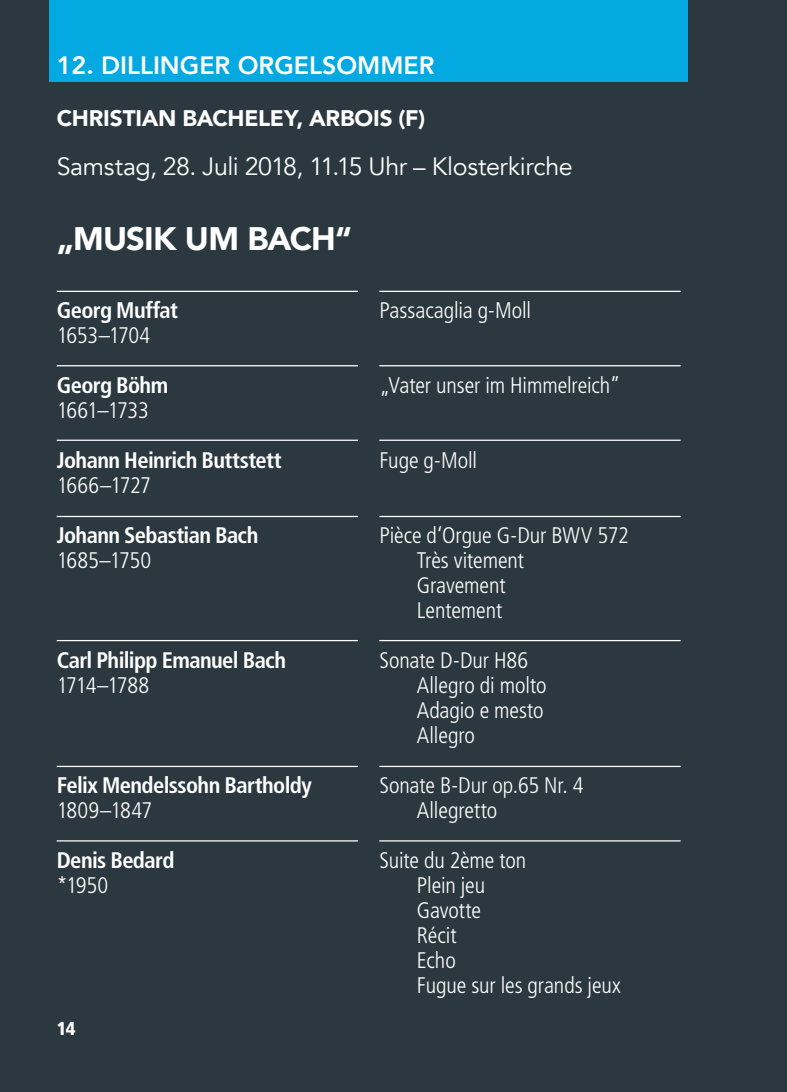
<style>
.page{position:relative;width:787px;height:1092px;background:#fff}
.page>*{position:absolute;margin:0;border:0;box-sizing:border-box;transform-origin:0 0}
.t1{font:900 32.5px "Avenir";letter-spacing:-.025em;color:#fff}
.t2{font:25px "Avenir";letter-spacing:-.015em;color:#fff}
.t3{font:800 25px "Avenir";color:#fff}
.t4{font:300 condensed 22.5px/25px "Frutiger LT Std";letter-spacing:-.005em;color:#fff}
.t5{font:700 condensed 22.5px "Frutiger LT Std";letter-spacing:-.025em;color:#fff}
.t6{font:900 22.5px "Avenir";letter-spacing:-.01em;color:#fff}
.t7{font:300 condensed 22.5px "Frutiger LT Std";letter-spacing:-.025em;color:#fff}
.t8{font:300 condensed 22.5px "Frutiger LT Std";letter-spacing:-.03em;color:#fff}
.t9{font:300 condensed 22.5px "Frutiger LT Std";letter-spacing:-.045em;color:#fff}
.t10{font:900 condensed 18.75px "Frutiger LT Std";color:#fff}
</style>
<div class="page">
<div style="left:0;top:0;width:787px;height:1091px;background:#2c3840"></div>
<div style="left:50px;top:0;width:637px;height:81px;background:#04a9e2"></div>
<hr style="left:57px;top:291px;width:301px;height:1px;background:#fff">
<hr style="left:57px;top:365px;width:301px;height:1px;background:#fff">
<hr style="left:57px;top:439px;width:301px;height:2px;background:#fff">
<hr style="left:379px;top:291px;width:301px;height:1px;background:#fff">
<hr style="left:379px;top:365px;width:301px;height:1px;background:#fff">
<hr style="left:379px;top:439px;width:301px;height:2px;background:#fff">
<hr style="left:57px;top:765px;width:301px;height:2px;background:#fff">
<hr style="left:379px;top:765px;width:301px;height:2px;background:#fff">
<hr style="left:57px;top:640px;width:301px;height:1px;background:#fff">
<hr style="left:379px;top:640px;width:301px;height:1px;background:#fff">
<hr style="left:57px;top:516px;width:301px;height:1px;background:#fff">
<hr style="left:379px;top:516px;width:301px;height:1px;background:#fff">
<hr style="left:57px;top:840px;width:301px;height:1px;background:#fff">
<hr style="left:379px;top:840px;width:301px;height:1px;background:#fff">
<p class="t3" style="left:57px;top:46px;width:379px">12. DILLINGER ORGELSOMMER</p>
<p class="t6" style="left:57px;top:99px;width:370px">CHRISTIAN BACHELEY, ARBOIS (F)</p>
<p class="t2" style="left:57px;top:151px;width:517px">Samstag, 28. Juli 2018, 11.15 Uhr – Klosterkirche</p>
<h1 class="t1" style="left:57px;top:211px;width:297px">„MUSIK UM BACH“</h1>
<p class="t5" style="left:57px;top:296px;width:123px">Georg Muffat</p>
<p class="t4" style="left:379px;top:298px;width:153px">Passacaglia g-Moll</p>
<p class="t7" style="left:57px;top:322px;width:95px">1653–1704</p>
<p class="t5" style="left:57px;top:371px;width:113px">Georg Böhm</p>
<p class="t4" style="left:379px;top:373px;width:243px">„Vater unser im Himmelreich”</p>
<p class="t8" style="left:57px;top:397px;width:94px">1661–1733</p>
<p class="t5" style="left:57px;top:446px;width:226px">Johann Heinrich Buttstett</p>
<p class="t4" style="left:379px;top:448px;width:99px">Fuge g-Moll</p>
<p class="t7" style="left:57px;top:472px;width:96px">1666–1727</p>
<p class="t5" style="left:57px;top:521px;width:203px">Johann Sebastian Bach</p>
<p class="t4" style="left:379px;top:523px;width:251px">Pièce d‘Orgue G-Dur BWV 572</p>
<p class="t4" style="left:57px;top:548px;width:96px">1685–1750</p>
<p class="t4" style="left:417px;top:548px;width:109px">Très vitement<br>Gravement<br>Lentement</p>
<p class="t5" style="left:57px;top:646px;width:231px">Carl Philipp Emanuel Bach</p>
<p class="t4" style="left:379px;top:648px;width:150px">Sonate D-Dur H86</p>
<p class="t9" style="left:57px;top:672px;width:94px">1714–1788</p>
<p class="t4" style="left:417px;top:673px;width:131px">Allegro di molto<br>Adagio e mesto<br>Allegro</p>
<p class="t5" style="left:57px;top:771px;width:257px">Felix Mendelssohn Bartholdy</p>
<p class="t4" style="left:379px;top:773px;width:206px">Sonate B-Dur op.65 Nr. 4</p>
<p class="t4" style="left:57px;top:798px;width:97px">1809–1847</p>
<p class="t4" style="left:417px;top:798px;width:82px">Allegretto</p>
<p class="t5" style="left:57px;top:846px;width:119px">Denis Bedard</p>
<p class="t4" style="left:379px;top:848px;width:148px">Suite du 2ème ton</p>
<p class="t4" style="left:57px;top:873px;width:53px">*1950</p>
<p class="t4" style="left:417px;top:873px;width:205px">Plein jeu<br>Gavotte<br>Récit<br>Echo<br>Fugue sur les grands jeux</p>
<p class="t10" style="left:57px;top:1017px;width:20px">14</p>
</div>
